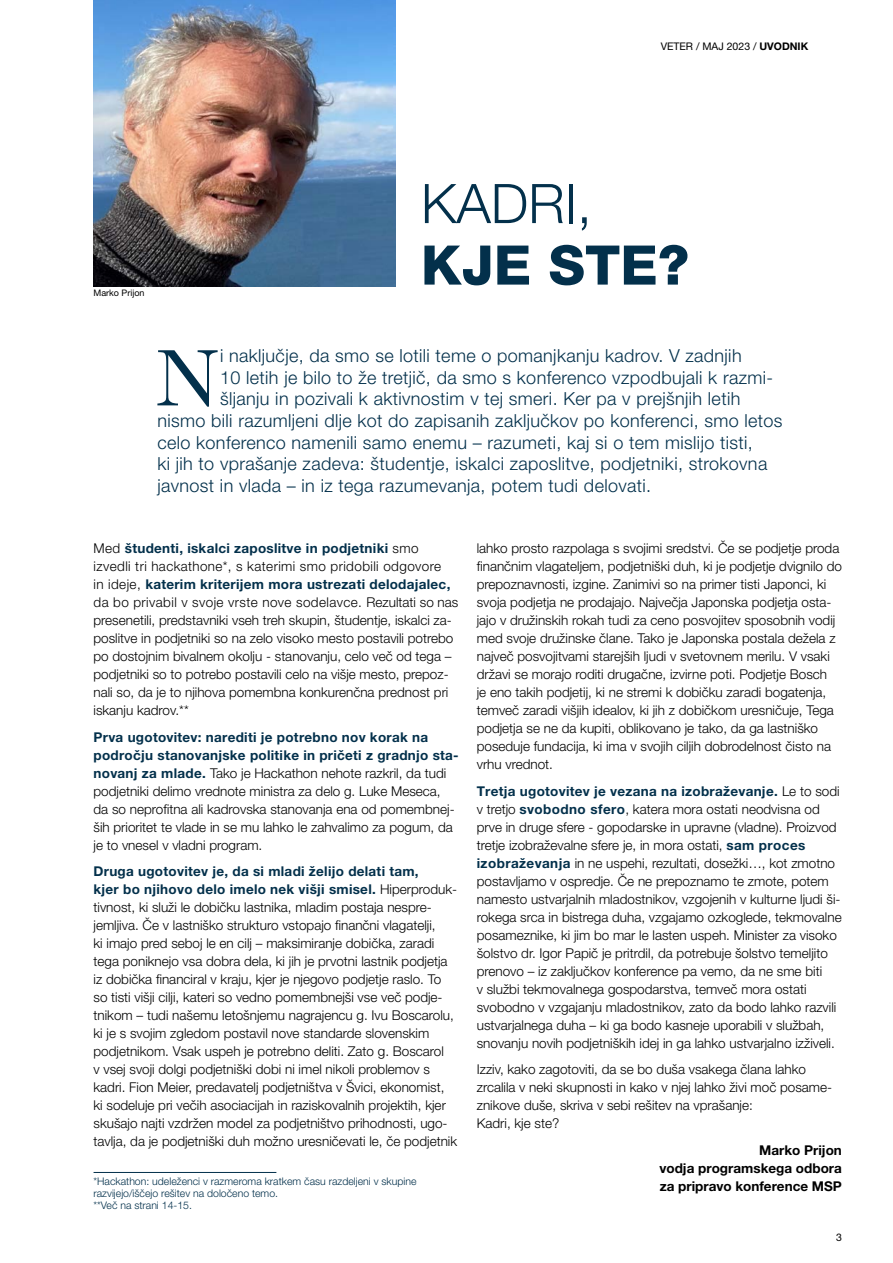
<style>
.page{position:relative;width:893px;height:1263px;background:#fff}
.page>*{position:absolute;margin:0;border:0;box-sizing:border-box;transform-origin:0 0}
.t1{font:83.25px "Baskerville";color:#03304b}
.t2{font:800 54.6px "Helvetica Neue LT Pro";color:#03304b}
.t3{font:300 54.6px "Helvetica Neue LT Pro";color:#03304b}
.t4{font:300 18px "Helvetica Neue LT Pro";letter-spacing:.02em;color:#03304b}
.t5{font:300 13.5px/18px "Helvetica Neue LT Pro";color:#000}
.t6{font:700 13.5px/18px "Helvetica Neue LT Pro";color:#000;text-align:justify}
.t7{font:300 10.5px/12px "Helvetica Neue LT Pro";color:#03304b}
.t8{font:10.5px "Helvetica Neue LT Pro";color:#000}
.t9{font:9px "Helvetica Neue LT Pro";color:#000}
.s1{font-weight:700}
.s2{font-weight:700;color:#03304b}
</style>
<div class="page">
<img style="left:94px;top:0;width:301px;height:286px">
<hr style="left:94px;top:1172px;width:182px;height:1px;background:#03304b">
<p class="t8" style="left:661px;top:40px;width:149px">VETER / MAJ 2023 / <span class="s1">UVODNIK</span></p>
<p class="t9" style="left:94px;top:287px;width:53px">Marko Prijon</p>
<h2 class="t3" style="left:421px;top:170px;width:173px">KADRI,</h2>
<h2 class="t2" style="left:421px;top:233px;width:270px">KJE STE?</h2>
<h1 class="t1" style="left:156px;top:325px;width:64px">N</h1>
<h3 class="t4" style="left:220px;top:345px;width:523px">i naključje, da smo se lotili teme o pomanjkanju kadrov. V zadnjih</h3>
<h3 class="t4" style="left:220px;top:366px;width:555px">10 letih je bilo to že tretjič, da smo s konferenco vzpodbujali k razmi-</h3>
<h3 class="t4" style="left:220px;top:388px;width:522px">šljanju in pozivali k aktivnostim v tej smeri. Ker pa v prejšnjih letih</h3>
<h3 class="t4" style="left:157px;top:410px;width:627px">nismo bili razumljeni dlje kot do zapisanih zaključkov po konferenci, smo letos</h3>
<h3 class="t4" style="left:157px;top:431px;width:597px">celo konferenco namenili samo enemu – razumeti, kaj si o tem mislijo tisti,</h3>
<h3 class="t4" style="left:157px;top:453px;width:611px">ki jih to vprašanje zadeva: študentje, iskalci zaposlitve, podjetniki, strokovna</h3>
<h3 class="t4" style="left:157px;top:474px;width:495px">javnost in vlada – in iz tega razumevanja, potem tudi delovati.</h3>
<p class="t5" style="left:94px;top:539px;width:366px">Med <span class="s2">študenti, iskalci zaposlitve in podjetniki</span> smo izvedli tri hackathone*, s katerimi smo pridobili odgovore<br>in ideje, <span class="s2">katerim kriterijem mora ustrezati delodajalec, </span>da bo privabil v svoje vrste nove sodelavce. Rezultati so nas presenetili, predstavniki vseh treh skupin, študentje, iskalci za&shy;poslitve in podjetniki so na zelo visoko mesto postavili potrebo po dostojnim bivalnem okolju - stanovanju, celo več od tega – podjetniki so to potrebo postavili celo na višje mesto, prepoz&shy;nali so, da je to njihova pomembna konkurenčna prednost pri iskanju kadrov.**</p>
<p class="t5" style="left:94px;top:728px;width:367px"><span class="s2">Prva ugotovitev: narediti je potrebno nov korak na področju stanovanjske politike in pričeti z gradnjo sta&shy;novanj za mlade.</span> Tako je Hackathon nehote razkril, da tudi podjetniki delimo vrednote ministra za delo g. Luke Meseca,<br>da so neprofitna ali kadrovska stanovanja ena od pomembnej&shy;ših prioritet te vlade in se mu lahko le zahvalimo za pogum, da je to vnesel v vladni program.</p>
<p class="t5" style="left:94px;top:862px;width:365px"><span class="s2">Druga ugotovitev je, da si mladi želijo delati tam,<br>kjer bo njihovo delo imelo nek višji smisel.</span> Hiperproduk&shy;tivnost, ki služi le dobičku lastnika, mladim postaja nespre&shy;jemljiva. Če v lastniško strukturo vstopajo finančni vlagatelji,<br>ki imajo pred seboj le en cilj – maksimiranje dobička, zaradi tega poniknejo vsa dobra dela, ki jih je prvotni lastnik podjetja iz dobička financiral v kraju, kjer je njegovo podjetje raslo. To so tisti višji cilji, kateri so vedno pomembnejši vse več podje&shy;tnikom – tudi našemu letošnjemu nagrajencu g. Ivu Boscarolu, ki je s svojim zgledom postavil nove standarde slovenskim podjetnikom. Vsak uspeh je potrebno deliti. Zato g. Boscarol<br>v vsej svoji dolgi podjetniški dobi ni imel nikoli problemov s kadri. Fion Meier, predavatelj podjetništva v Švici, ekonomist,<br>ki sodeluje pri večih asociacijah in raziskovalnih projektih, kjer skušajo najti vzdržen model za podjetništvo prihodnosti, ugo&shy;tavlja, da je podjetniški duh možno uresničevati le, če podjetnik</p>
<p class="t7" style="left:94px;top:1175px;width:324px">*Hackathon: udeleženci v razmeroma kratkem času razdeljeni v skupine razvijejo/iščejo rešitev na določeno temo.<br>**Več na strani 14-15.</p>
<p class="t5" style="left:477px;top:539px;width:367px">lahko prosto razpolaga s svojimi sredstvi. Če se podjetje proda finančnim vlagateljem, podjetniški duh, ki je podjetje dvignilo do prepoznavnosti, izgine. Zanimivi so na primer tisti Japonci, ki svoja podjetja ne prodajajo. Največja Japonska podjetja osta&shy;jajo v družinskih rokah tudi za ceno posvojitev sposobnih vodij med svoje družinske člane. Tako je Japonska postala dežela z največ posvojitvami starejših ljudi v svetovnem merilu. V vsaki državi se morajo roditi drugačne, izvirne poti. Podjetje Bosch<br>je eno takih podjetij, ki ne stremi k dobičku zaradi bogatenja, temveč zaradi višjih idealov, ki jih z dobičkom uresničuje, Tega podjetja se ne da kupiti, oblikovano je tako, da ga lastniško poseduje fundacija, ki ima v svojih ciljih dobrodelnost čisto na vrhu vrednot.</p>
<p class="t5" style="left:477px;top:782px;width:366px"><span class="s2">Tretja ugotovitev je vezana na izobraževanje.</span> Le to sodi v tretjo <span class="s2">svobodno sfero</span>, katera mora ostati neodvisna od prve in druge sfere - gopodarske in upravne (vladne). Proizvod tretje izobraževalne sfere je, in mora ostati, <span class="s2">sam proces izobraževanja</span> in ne uspehi, rezultati, dosežki…, kot zmotno postavljamo v ospredje. Če ne prepoznamo te zmote, potem namesto ustvarjalnih mladostnikov, vzgojenih v kulturne ljudi ši&shy;rokega srca in bistrega duha, vzgajamo ozkoglede, tekmovalne posameznike, ki jim bo mar le lasten uspeh. Minister za visoko šolstvo dr. Igor Papič je pritrdil, da potrebuje šolstvo temeljito prenovo – iz zaključkov konference pa vemo, da ne sme biti<br>v službi tekmovalnega gospodarstva, temveč mora ostati svobodno v vzgajanju mladostnikov, zato da bodo lahko razvili ustvarjalnega duha – ki ga bodo kasneje uporabili v službah, snovanju novih podjetniških idej in ga lahko ustvarjalno izživeli.</p>
<p class="t5" style="left:477px;top:1060px;width:357px">Izziv, kako zagotoviti, da se bo duša vsakega člana lahko zrcalila v neki skupnosti in kako v njej lahko živi moč posame&shy;znikove duše, skriva v sebi rešitev na vprašanje:<br>Kadri, kje ste?</p>
<p class="t6" style="left:659px;top:1141px;width:184px;text-indent:100px">Marko Prijon vodja programskega odbora za pripravo konference MSP</p>
<p class="t8" style="left:836px;top:1231px;width:7px">3</p>
</div>
